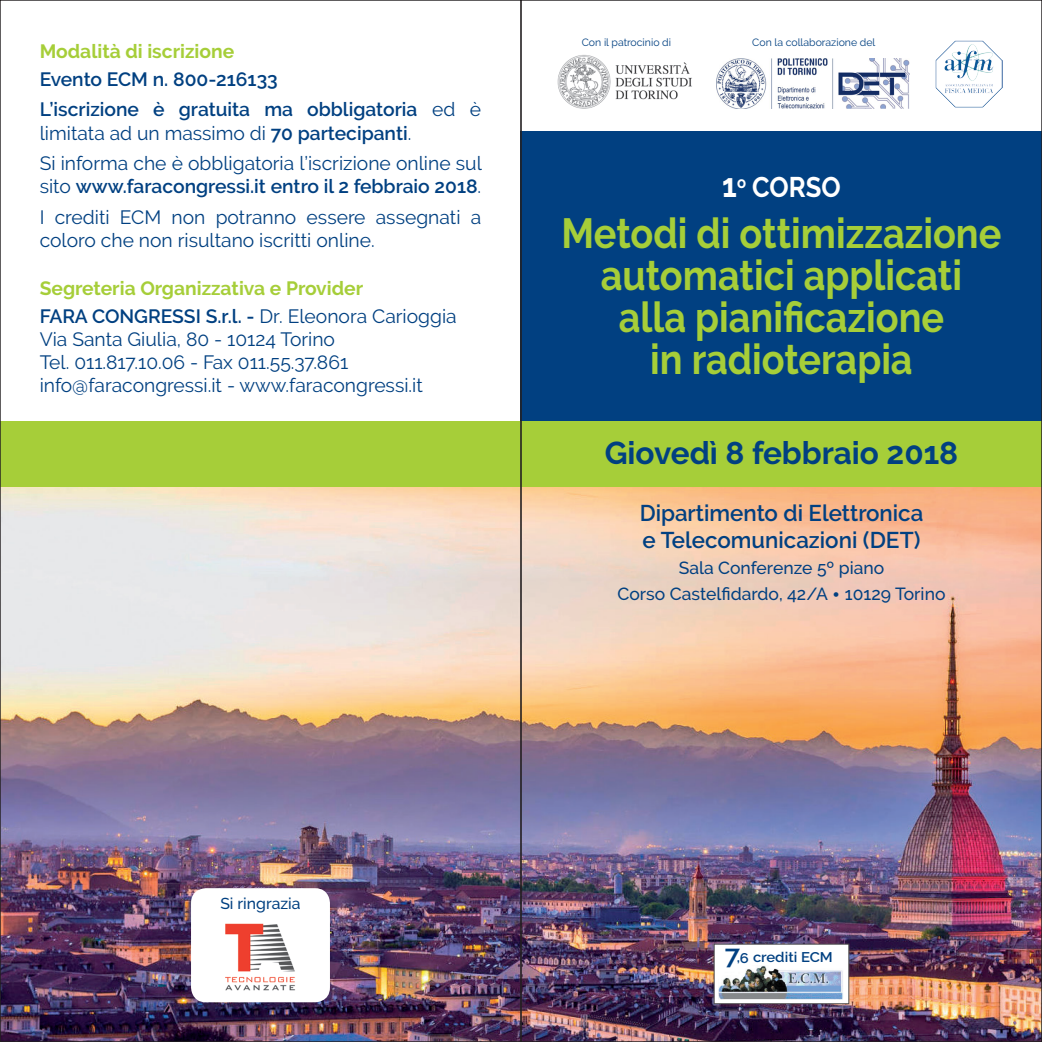
<style>
.page{position:relative;width:1042px;height:1042px;background:#fff}
.page>*{position:absolute;margin:0;border:0;box-sizing:border-box;transform-origin:0 0}
.t1{font:700 42px/42px "Raleway";color:#a6ce39;text-align:center;scale:.9 1}
.t2{font:700 31.5px "Raleway";color:#014081}
.t3{font:700 28.35px "Raleway";color:#fff;scale:.9 1}
.t4{font:600 22.75px/27.3px "Raleway";color:#014081}
.t5{font:19.25px/23.1px "Raleway";color:#014081}
.t6{font:600 19.25px/23.1px "Raleway";color:#014081}
.t7{font:700 19.25px "Raleway";color:#a6ce39}
.t8{font:500 17.5px "Raleway";color:#014081}
.t9{font:500 15.75px "Raleway";color:#014081}
.t10{font:600 14px "Raleway";color:#014081;scale:1.06 1}
.t11{font:10.5px "Raleway";color:#014081}
.s1{font-weight:400}
.s2{font-weight:600}
.s3{font-size:33.07px}
.s4{font-size:24.5px}
.s5{font-size:26.25px}
</style>
<div class="page">
<img style="left:2px;top:487px;width:1038px;height:553px">
<div style="left:521px;top:131px;width:521px;height:356px;background:#014081"></div>
<div style="left:0;top:421px;width:1042px;height:66px;background:#a6ce39"></div>
<div style="left:714px;top:944px;width:135px;height:60px;background:#fff;border:1px solid #535353"></div>
<img style="left:718px;top:966px;width:125px;height:34px">
<div style="left:191px;top:888px;width:139px;height:114px;background:#fff;border-radius:15px"></div>
<img style="left:225px;top:923px;width:70px;height:68px">
<img style="left:557px;top:55px;width:135px;height:54px">
<img style="left:936px;top:40px;width:66px;height:67px">
<img style="left:717px;top:59px;width:193px;height:49px">
<p class="t7" style="left:40px;top:40px;width:196px">Modalità di iscrizione</p>
<p class="t6" style="left:40px;top:68px;width:240px">Evento ECM n. 800-216133</p>
<p class="t6" style="left:40px;top:98px;width:443px">L’iscrizione è gratuita ma obbligatoria <span class="s1">ed è limitata ad un massimo di</span> 70 partecipanti<span class="s1">.</span></p>
<p class="t5" style="left:40px;top:152px;width:444px">Si informa che è obbligatoria l’iscrizione online sul sito <span class="s2">www.faracongressi.it entro il 2 febbraio 2018</span>.</p>
<p class="t5" style="left:40px;top:205px;width:443px">I crediti ECM non potranno essere assegnati a coloro che non risultano iscritti online.</p>
<p class="t7" style="left:40px;top:277px;width:325px">Segreteria Organizzativa e Provider</p>
<p class="t6" style="left:40px;top:304px;width:418px">FARA CONGRESSI S.r.l. - <span class="s1">Dr. Eleonora Carioggia</span></p>
<p class="t5" style="left:40px;top:327px;width:297px">Via Santa Giulia, 80 - 10124 Torino</p>
<p class="t5" style="left:40px;top:351px;width:385px">Tel. 011.817.10.06 - Fax 011.55.37.861 info@faracongressi.it - www.faracongressi.it</p>
<p class="t11" style="left:582px;top:37px;width:91px">Con il patrocinio di</p>
<p class="t11" style="left:752px;top:37px;width:125px">Con la collaborazione del</p>
<p class="t3" style="left:722px;top:171px;width:133px"><span class="s3">1</span><sup>o</sup> CORSO</p>
<p class="t1" style="left:561px;top:213px;width:490px">Metodi di ottimizzazione automatici applicati<br>alla pianificazione<br>in radioterapia</p>
<p class="t2" style="left:605px;top:434px;width:355px">Giovedì 8 febbraio 2018</p>
<p class="t4" style="left:640px;top:499px;width:285px">Dipartimento di Elettronica e Telecomunicazioni (DET)</p>
<p class="t8" style="left:679px;top:558px;width:207px">Sala Conferenze 5º piano</p>
<p class="t8" style="left:617px;top:584px;width:329px">Corso Castelfidardo, 42/A <span class="s4">•</span> 10129 Torino</p>
<p class="t9" style="left:220px;top:895px;width:82px">Si ringrazia</p>
<p class="t10" style="left:725px;top:949px;width:103px"><span class="s5">7</span>,6 crediti ECM</p>
</div>
